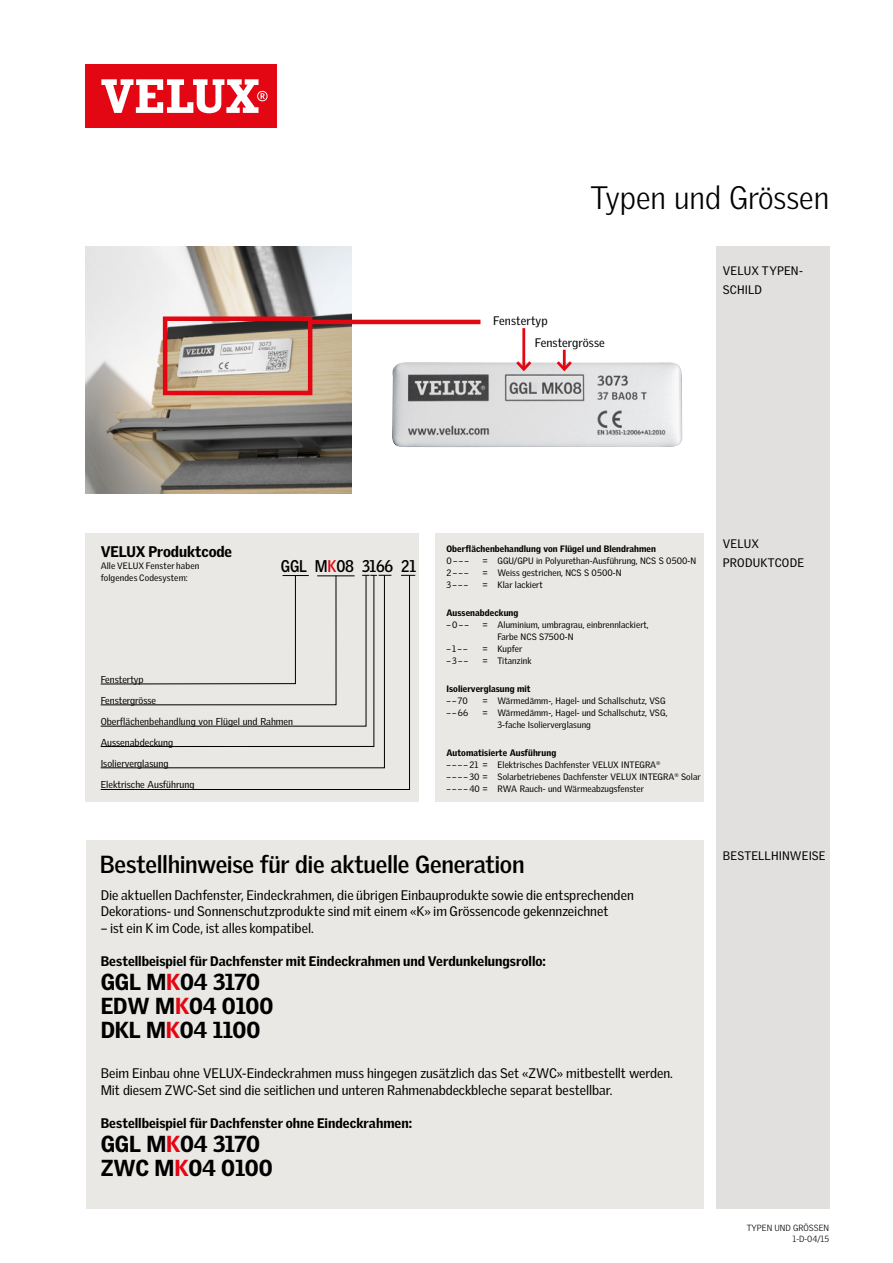
<style>
.page{position:relative;width:893px;height:1263px;background:#fff}
.page>*{position:absolute;margin:0;border:0;box-sizing:border-box;transform-origin:0 0}
.t1{font:300 31.5px "Velux Gothic";color:#000}
.t2{font:700 24px "Velux Gothic";letter-spacing:-.015em;color:#000}
.t3{font:900 22.5px/24px "Velux Gothic";letter-spacing:-.01em;color:#000}
.t4{font:700 16.5px "Velux Gothic";letter-spacing:-.01em;color:#000;scale:.9 1}
.t5{font:900 15px "Velux Gothic";letter-spacing:-.01em;color:#000}
.t6{font:13.5px/16.5px "Velux Gothic";color:#000}
.t7{font:900 13.5px "Velux Gothic";color:#000}
.t8{font:12px/19.5px "Velux Gothic";letter-spacing:.01em;color:#000}
.t9{font:9.75px/21px "Velux Gothic";color:#000}
.t10{font:9px/12px "Velux Gothic";letter-spacing:.01em;color:#000}
.t11{font:900 9px "Velux Gothic";letter-spacing:.01em;color:#000}
.t12{font:300 8.7px/10.5px "Velux Gothic";color:#000;text-align:right}
.s1{color:#e30613}
</style>
<div class="page">
<div style="left:716px;top:247px;width:113px;height:962px;background:#e1e0de"></div>
<div style="left:85px;top:64px;width:191px;height:64px;background:#e30613"></div>
<svg style="left:101px;top:79px;width:167px;height:34px"></svg>
<img style="left:85px;top:247px;width:267px;height:246px">
<div style="left:163px;top:316px;width:149px;height:79px;border:4px solid #e30613"></div>
<img style="left:392px;top:362px;width:290px;height:85px">
<hr style="left:310px;top:320px;width:170px;height:4px;background:#e30613">
<hr style="left:522px;top:328px;width:3px;height:41px;background:#e30613">
<svg style="left:513px;top:358px;width:21px;height:15px"></svg>
<hr style="left:563px;top:350px;width:3px;height:19px;background:#e30613">
<svg style="left:554px;top:358px;width:21px;height:15px"></svg>
<div style="left:435px;top:533px;width:268px;height:268px;background:#e9e8e4"></div>
<div style="left:86px;top:533px;width:333px;height:268px;background:#e9e8e4"></div>
<svg style="left:100px;top:575px;width:310px;height:215px"></svg>
<svg style="left:100px;top:726px;width:274px;height:21px"></svg>
<div style="left:86px;top:840px;width:617px;height:369px;background:#e9e8e4"></div>
<svg style="left:401px;top:575px;width:14px;height:1px"></svg>
<svg style="left:100px;top:575px;width:291px;height:151px"></svg>
<h1 class="t1" style="left:590px;top:179px;width:240px">Typen und Grössen</h1>
<h3 class="t8" style="left:493px;top:311px;width:56px">Fenstertyp</h3>
<h3 class="t8" style="left:535px;top:332px;width:72px">Fenstergrösse</h3>
<h3 class="t8" style="left:723px;top:260px;width:81px">VELUX TYPEN-<br>SCHILD</h3>
<h3 class="t5" style="left:101px;top:542px;width:133px">VELUX Produktcode</h3>
<p class="t10" style="left:101px;top:560px;width:100px">Alle VELUX Fenster haben folgendes Codesystem:</p>
<h3 class="t4" style="left:281px;top:556px;width:152px">GGL M<span class="s1">K</span>08 3166 21</h3>
<p class="t9" style="left:101px;top:669px;width:194px">Fenstertyp<br>Fenstergrösse<br>Oberflächenbehandlung von Flügel und Rahmen<br>Aussenabdeckung<br>Isolierverglasung<br>Elektrische Ausführung</p>
<p class="t11" style="left:446px;top:543px;width:211px">Oberflächenbehandlung von Flügel und Blendrahmen</p>
<p class="t10" style="left:446px;top:554px;width:24px">0–––</p>
<p class="t10" style="left:482px;top:554px;width:215px">= GGU/GPU in Polyurethan-Ausführung, NCS S 0500-N</p>
<p class="t10" style="left:446px;top:566px;width:24px">2–––</p>
<p class="t10" style="left:482px;top:566px;width:141px">= Weiss gestrichen, NCS S 0500-N</p>
<p class="t10" style="left:446px;top:578px;width:23px">3–––</p>
<p class="t10" style="left:482px;top:578px;width:62px">= Klar lackiert</p>
<p class="t11" style="left:446px;top:607px;width:73px">Aussenabdeckung</p>
<p class="t10" style="left:446px;top:618px;width:24px">–0––</p>
<p class="t10" style="left:497px;top:618px;width:153px;text-indent:-15px">= Aluminium, umbragrau, einbrennlackiert,<br>Farbe NCS S7500-N</p>
<p class="t10" style="left:446px;top:642px;width:23px">–1––</p>
<p class="t10" style="left:482px;top:642px;width:41px">= Kupfer</p>
<p class="t10" style="left:446px;top:654px;width:23px">–3––</p>
<p class="t10" style="left:482px;top:654px;width:51px">= Titanzink</p>
<p class="t11" style="left:446px;top:683px;width:86px">Isolierverglasung mit</p>
<p class="t10" style="left:446px;top:694px;width:23px">––70</p>
<p class="t10" style="left:482px;top:694px;width:185px">= Wärmedämm-, Hagel- und Schallschutz, VSG</p>
<p class="t10" style="left:446px;top:706px;width:23px">––66</p>
<p class="t10" style="left:497px;top:706px;width:172px;text-indent:-15px">= Wärmedämm-, Hagel- und Schallschutz, VSG,<br>3-fache Isolierverglasung</p>
<p class="t11" style="left:446px;top:746px;width:111px">Automatisierte Ausführung</p>
<p class="t10" style="left:446px;top:758px;width:216px">– – – – 21 = Elektrisches Dachfenster VELUX INTEGRA<sup>®</sup></p>
<p class="t10" style="left:446px;top:770px;width:256px">– – – – 30 = Solarbetriebenes Dachfenster VELUX INTEGRA<sup>®</sup> Solar</p>
<p class="t10" style="left:446px;top:782px;width:199px">– – – –40 = RWA Rauch- und Wärmeabzugsfenster</p>
<h3 class="t8" style="left:723px;top:533px;width:83px">VELUX<br>PRODUKTCODE</h3>
<h2 class="t2" style="left:100px;top:849px;width:426px">Bestellhinweise für die aktuelle Generation</h2>
<h3 class="t6" style="left:101px;top:886px;width:535px">Die aktuellen Dachfenster, Eindeckrahmen, die übrigen Einbauprodukte sowie die entsprechenden<br>Dekorations- und Sonnenschutzprodukte sind mit einem «K» im Grössencode gekennzeichnet</h3>
<h3 class="t6" style="left:101px;top:919px;width:215px">– ist ein K im Code, ist alles kompatibel.</h3>
<h3 class="t7" style="left:101px;top:952px;width:447px">Bestellbeispiel für Dachfenster mit Eindeckrahmen und Verdunkelungsrollo:</h3>
<h3 class="t3" style="left:101px;top:969px;width:174px">GGL M<span class="s1">K</span>04 3170<br>EDW M<span class="s1">K</span>04 0100<br>DKL M<span class="s1">K</span>04 1100</h3>
<h3 class="t6" style="left:101px;top:1065px;width:574px">Beim Einbau ohne VELUX-Eindeckrahmen muss hingegen zusätzlich das Set «ZWC» mitbestellt werden.<br>Mit diesem ZWC-Set sind die seitlichen und unteren Rahmenabdeckbleche separat bestellbar.</h3>
<h3 class="t7" style="left:101px;top:1114px;width:313px">Bestellbeispiel für Dachfenster ohne Eindeckrahmen:</h3>
<h3 class="t3" style="left:101px;top:1131px;width:173px">GGL M<span class="s1">K</span>04 3170<br>ZWC M<span class="s1">K</span>04 0100</h3>
<h3 class="t8" style="left:723px;top:845px;width:104px">BESTELLHINWEISE</h3>
<p class="t12" style="left:747px;top:1223px;width:84px">TYPEN UND GRÖSSEN<br>1-D-04/15</p>
</div>
